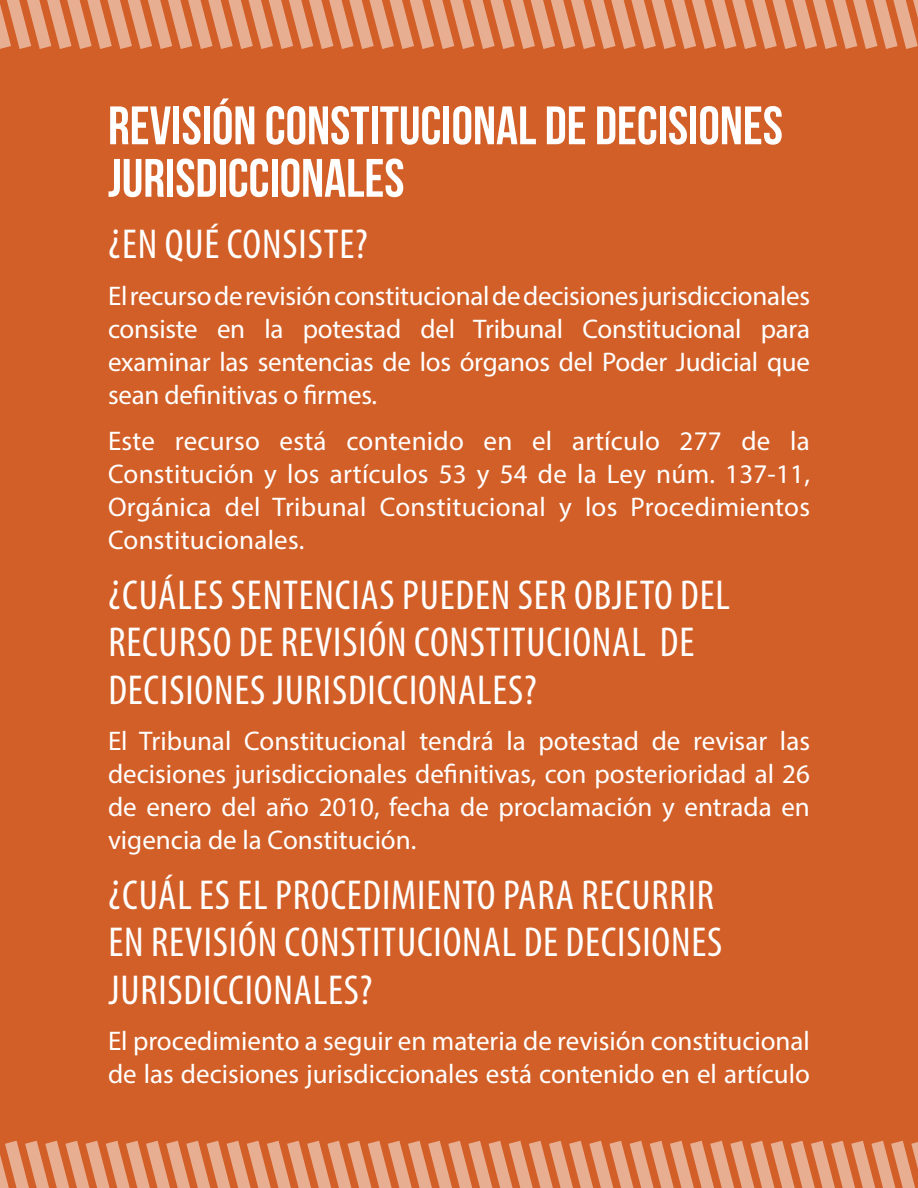
<style>
.page{position:relative;width:918px;height:1188px;background:#d25f27}
.page>*{position:absolute;margin:0;border:0;box-sizing:border-box;transform-origin:0 0}
.TITLESS{font:54px/52.5px "Bebas Neue";color:#fff}
.SUTITLES{font:condensed 42px/47.4px "Myriad Pro";letter-spacing:.02em;color:#fff}
.CUERPOS{font:27px/33px "Myriad Pro";color:#fff;text-align:justify}
</style>
<div class="page">
<svg style="left:0;top:1140px;width:832px;height:48px"></svg>
<svg style="left:832px;top:1140px;width:86px;height:48px"></svg>
<svg style="left:0;top:0;width:882px;height:49px"></svg>
<svg style="left:882px;top:0;width:36px;height:49px"></svg>
<p class="TITLESS" style="left:108px;top:99px;width:676px">REVISIÓN CONSTITUCIONAL DE DECISIONES<br>JURISDICCIONALES</p>
<p class="SUTITLES" style="left:108px;top:220px;width:261px">¿EN QUÉ CONSISTE?</p>
<p class="CUERPOS" style="left:108px;top:279px;width:704px">El recurso de revisión constitucional de decisiones jurisdiccionales consiste en la potestad del Tribunal Constitucional para examinar las sentencias de los órganos del Poder Judicial que sean definitivas o firmes.</p>
<p class="CUERPOS" style="left:108px;top:424px;width:704px">Este recurso está contenido en el artículo 277 de la Constitución y los artículos 53 y 54 de la Ley núm. 137-11, Orgánica del Tribunal Constitucional y los Procedimientos Constitucionales.</p>
<p class="SUTITLES" style="left:108px;top:571px;width:623px">¿CUÁLES SENTENCIAS PUEDEN SER OBJETO DEL<br>RECURSO DE REVISIÓN CONSTITUCIONAL DE<br>DECISIONES JURISDICCIONALES?</p>
<p class="CUERPOS" style="left:108px;top:724px;width:704px">El Tribunal Constitucional tendrá la potestad de revisar las decisiones jurisdiccionales definitivas, con posterioridad al 26 de enero del año 2010, fecha de proclamación y entrada en vigencia de la Constitución.</p>
<p class="SUTITLES" style="left:108px;top:871px;width:616px">¿CUÁL ES EL PROCEDIMIENTO PARA RECURRIR<br>EN REVISIÓN CONSTITUCIONAL DE DECISIONES<br>JURISDICCIONALES?</p>
<p class="CUERPOS" style="left:108px;top:1024px;width:703px">El procedimiento a seguir en materia de revisión constitucional de las decisiones jurisdiccionales está contenido en el artículo</p>
</div>
